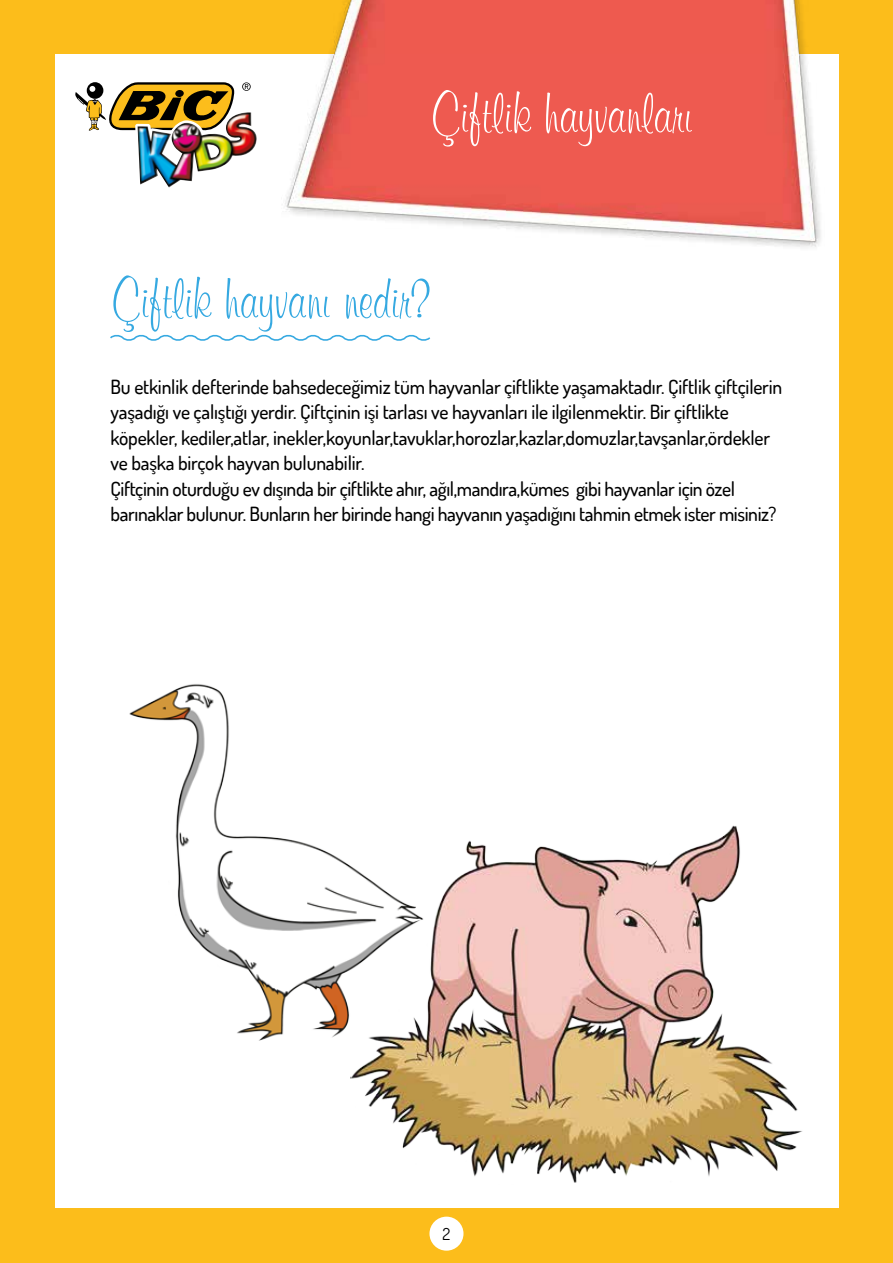
<style>
.page{position:relative;width:893px;height:1263px;background:#fcbd1b}
.page>*{position:absolute;margin:0;border:0;box-sizing:border-box;transform-origin:0 0}
.t1{font:60px "Murray Hill BT";color:#36a9e1}
.t2{font:60px "Murray Hill BT";color:#fff}
.t3{font:500 19.5px/25.5px "Dosis";letter-spacing:-.01em;color:#000}
.t4{font:16.5px "Dosis";color:#000}
</style>
<div class="page">
<div style="left:55px;top:55px;width:783px;height:1153px;background:#fff"></div>
<div style="left:429px;top:1216px;width:34px;height:35px;background:#fff;border-radius:50%"></div>
<img style="left:282px;top:0;width:543px;height:247px">
<svg style="left:75px;top:82px;width:176px;height:53px"></svg>
<img style="left:138px;top:112px;width:119px;height:76px">
<svg style="left:110px;top:334px;width:321px;height:7px"></svg>
<img style="left:129px;top:684px;width:221px;height:357px">
<img style="left:350px;top:825px;width:452px;height:358px">
<h1 class="t2" style="left:430px;top:79px;width:264px">Çiftlik hayvanları</h1>
<h1 class="t1" style="left:111px;top:264px;width:322px">Çiftlik hayvanı nedir?</h1>
<p class="t3" style="left:111px;top:373px;width:673px">Bu etkinlik defterinde bahsedeceğimiz tüm hayvanlar çiftlikte yaşamaktadır. Çiftlik çiftçilerin yaşadığı ve çalıştığı yerdir. Çiftçinin işi tarlası ve hayvanları ile ilgilenmektir. Bir çiftlikte köpekler, kediler,atlar, inekler,koyunlar,tavuklar,horozlar,kazlar,domuzlar,tavşanlar,ördekler ve başka birçok hayvan bulunabilir.<br>Çiftçinin oturduğu ev dışında bir çiftlikte ahır, ağıl,mandıra,kümes gibi hayvanlar için özel barınaklar bulunur. Bunların her birinde hangi hayvanın yaşadığını tahmin etmek ister misiniz?</p>
<p class="t4" style="left:443px;top:1223px;width:9px">2</p>
</div>
